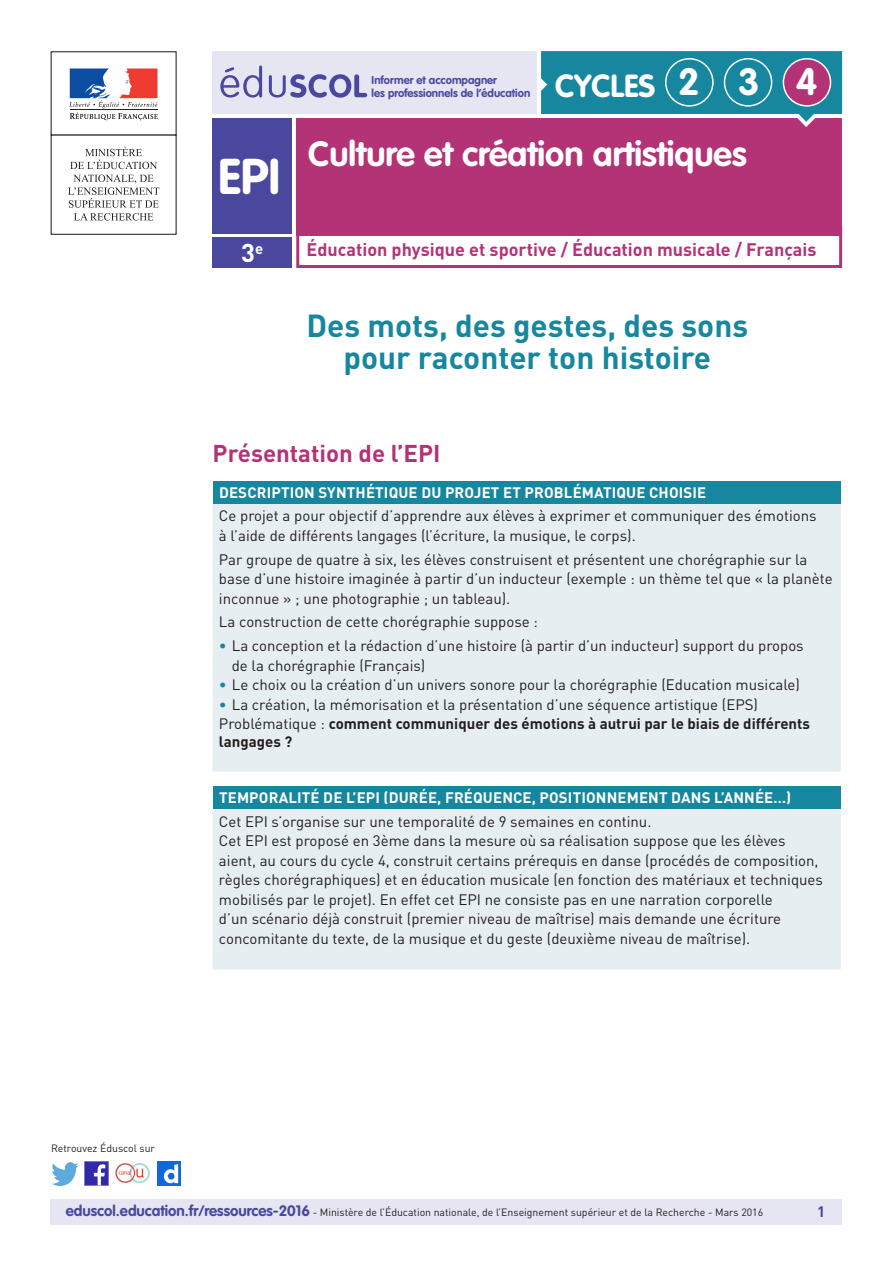
<style>
.page{position:relative;width:893px;height:1263px;background:#fff}
.page>*{position:absolute;margin:0;border:0;box-sizing:border-box;transform-origin:0 0}
._01_Nom_de_la_discip{font:700 49.5px "VAG Rounded Std";color:#fff}
.t1{font:700 37.5px "VAG Rounded Std";color:#fff}
._02_Catégorie_ressou{font:700 34.5px "VAG Rounded Std";color:#fff}
._01_Titre_de_la_fich{font:700 31.5px/31.5px "DIN Pro";color:#16879f;text-align:center}
.t2{font:700 31.5px "VAG Rounded Std";color:#fff}
.t3{font:700 25.5px "DIN Pro";color:#fff}
._04_Titre_de_niveau{font:700 24px "DIN Pro";color:#b43376}
._03_Sous-catégorie-r{font:700 18px "DIN Pro";color:#b43376}
._07_Texte_courant{font:15px/19.5px "DIN Pro";color:#231f20}
._08_Liste_à_puces_ni{font:15px/19.5px "DIN Pro";color:#231f20}
._03_Titre_encadré_ca{font:700 15px "DIN Pro";letter-spacing:.01em;color:#fff}
._07_Texte_courant-2{font:700 15px/18px "DIN Pro";color:#231f20}
.t4{font:700 15px "DIN Pro";color:#4a489e}
.t5{font:700 11.25px/13.5px "VAG Rounded Std";color:#4a489e}
.t6{font:10.5px "DIN Pro";color:#231f20}
.s1{color:#16879f}
.s2{font-weight:400}
.s3{font-family:"VAG Rounded Std";font-weight:700;font-size:15px;color:#4a489e}
</style>
<div class="page">
<div style="left:50px;top:1199px;width:791px;height:26px;background:#e6e5f2"></div>
<div style="left:213px;top:118px;width:79px;height:115px;background:#4a489e"></div>
<div style="left:213px;top:237px;width:79px;height:31px;background:#4a489e"></div>
<div style="left:296px;top:226px;width:546px;height:42px;border:3px solid #b43376"></div>
<div style="left:296px;top:118px;width:546px;height:118px;background:#b43376"></div>
<div style="left:213px;top:51px;width:324px;height:63px;background:#e6e5f2"></div>
<svg style="left:220px;top:65px;width:147px;height:33px"></svg>
<div style="left:51px;top:51px;width:126px;height:85px;border:1px solid #231f20"></div>
<svg style="left:69px;top:68px;width:89px;height:52px"></svg>
<hr style="left:70px;top:109px;width:87px;height:1px;background:#231f20">
<svg style="left:70px;top:147px;width:87px;height:22px"></svg>
<svg style="left:68px;top:175px;width:91px;height:46px"></svg>
<svg style="left:541px;top:51px;width:301px;height:76px"></svg>
<div style="left:665px;top:58px;width:49px;height:49px;border:2px solid #fff;border-radius:50%"></div>
<div style="left:724px;top:58px;width:48px;height:49px;border:2px solid #fff;border-radius:50%"></div>
<div style="left:783px;top:59px;width:47px;height:47px;background:#b43376;border-radius:50%"></div>
<div style="left:783px;top:58px;width:48px;height:49px;border:2px solid #fff;border-radius:50%"></div>
<img style="left:85px;top:1162px;width:23px;height:23px">
<img style="left:51px;top:1163px;width:28px;height:22px">
<img style="left:158px;top:1162px;width:22px;height:23px">
<img style="left:115px;top:1163px;width:35px;height:21px">
<div style="left:213px;top:481px;width:627px;height:23px;background:#16879f"></div>
<div style="left:213px;top:504px;width:627px;height:267px;background:#e6eef2"></div>
<hr style="left:840px;top:504px;width:1px;height:267px;background:#e6eef2">
<hr style="left:213px;top:771px;width:627px;height:1px;background:#e6eef2">
<div style="left:213px;top:786px;width:627px;height:23px;background:#16879f"></div>
<div style="left:213px;top:809px;width:627px;height:160px;background:#e6eef2"></div>
<hr style="left:840px;top:809px;width:1px;height:160px;background:#e6eef2">
<hr style="left:213px;top:969px;width:627px;height:1px;background:#e6eef2">
<p class="_01_Nom_de_la_discip" style="left:218px;top:147px;width:64px">EPI</p>
<p class="t3" style="left:241px;top:236px;width:23px">3<sup>e</sup></p>
<p class="t5" style="left:372px;top:74px;width:160px">Informer et accompagner<br>les professionnels de l’éducation</p>
<p class="t2" style="left:555px;top:67px;width:102px">CYCLES</p>
<p class="t1" style="left:678px;top:60px;width:23px">2</p>
<p class="t1" style="left:738px;top:60px;width:23px">3</p>
<p class="t1" style="left:796px;top:60px;width:23px">4</p>
<p class="_02_Catégorie_ressou" style="left:308px;top:134px;width:440px">Culture et création artistiques</p>
<p class="_03_Sous-catégorie-r" style="left:307px;top:238px;width:511px">Éducation physique et sportive / Éducation musicale / Français</p>
<p class="_01_Titre_de_la_fich" style="left:306px;top:309px;width:443px">Des mots, des gestes, des sons pour raconter ton histoire</p>
<p class="_04_Titre_de_niveau" style="left:213px;top:437px;width:229px">Présentation de l’EPI</p>
<p class="_03_Titre_encadré_ca" style="left:219px;top:483px;width:489px">DESCRIPTION SYNTHÉTIQUE DU PROJET ET PROBLÉMATIQUE CHOISIE</p>
<p class="_07_Texte_courant" style="left:219px;top:505px;width:599px">Ce projet a pour objectif d’apprendre aux élèves à exprimer et communiquer des émotions à l’aide de différents langages (l’écriture, la musique, le corps).</p>
<p class="_07_Texte_courant" style="left:219px;top:549px;width:615px">Par groupe de quatre à six, les élèves construisent et présentent une chorégraphie sur la base d’une histoire imaginée à partir d’un inducteur (exemple : un thème tel que « la planète inconnue » ; une photographie ; un tableau).</p>
<p class="_07_Texte_courant" style="left:219px;top:611px;width:320px">La construction de cette chorégraphie suppose :</p>
<p class="_08_Liste_à_puces_ni" style="left:232px;top:635px;width:573px;text-indent:-13px"><span class="s1">•</span> La conception et la rédaction d’une histoire (à partir d’un inducteur) support du propos de la chorégraphie (Français)</p>
<p class="_08_Liste_à_puces_ni" style="left:219px;top:674px;width:582px"><span class="s1">•</span> Le choix ou la création d’un univers sonore pour la chorégraphie (Education musicale)</p>
<p class="_08_Liste_à_puces_ni" style="left:219px;top:694px;width:541px"><span class="s1">•</span> La création, la mémorisation et la présentation d’une séquence artistique (EPS)</p>
<p class="_07_Texte_courant-2" style="left:219px;top:714px;width:592px"><span class="s2">Problématique :</span> comment communiquer des émotions à autrui par le biais de différents langages ?</p>
<p class="_03_Titre_encadré_ca" style="left:219px;top:788px;width:574px">TEMPORALITÉ DE L’EPI (DURÉE, FRÉQUENCE, POSITIONNEMENT DANS L’ANNÉE…)</p>
<p class="_07_Texte_courant" style="left:219px;top:811px;width:434px">Cet EPI s’organise sur une temporalité de 9 semaines en continu.</p>
<p class="_07_Texte_courant" style="left:219px;top:830px;width:605px">Cet EPI est proposé en 3ème dans la mesure où sa réalisation suppose que les élèves aient, au cours du cycle 4, construit certains prérequis en danse (procédés de composition, règles chorégraphiques) et en éducation musicale (en fonction des matériaux et techniques mobilisés par le projet). En effet cet EPI ne consiste pas en une narration corporelle<br>d’un scénario déjà construit (premier niveau de maîtrise) mais demande une écriture concomitante du texte, de la musique et du geste (deuxième niveau de maîtrise).</p>
<p class="t6" style="left:51px;top:1141px;width:106px">Retrouvez Éduscol sur</p>
<p class="t6" style="left:66px;top:1205px;width:699px"><span class="s3">eduscol.education.fr/ressources-2016</span> - Ministère de l’Éducation nationale, de l’Enseignement supérieur et de la Recherche - Mars 2016</p>
<p class="t4" style="left:817px;top:1201px;width:10px">1</p>
</div>
